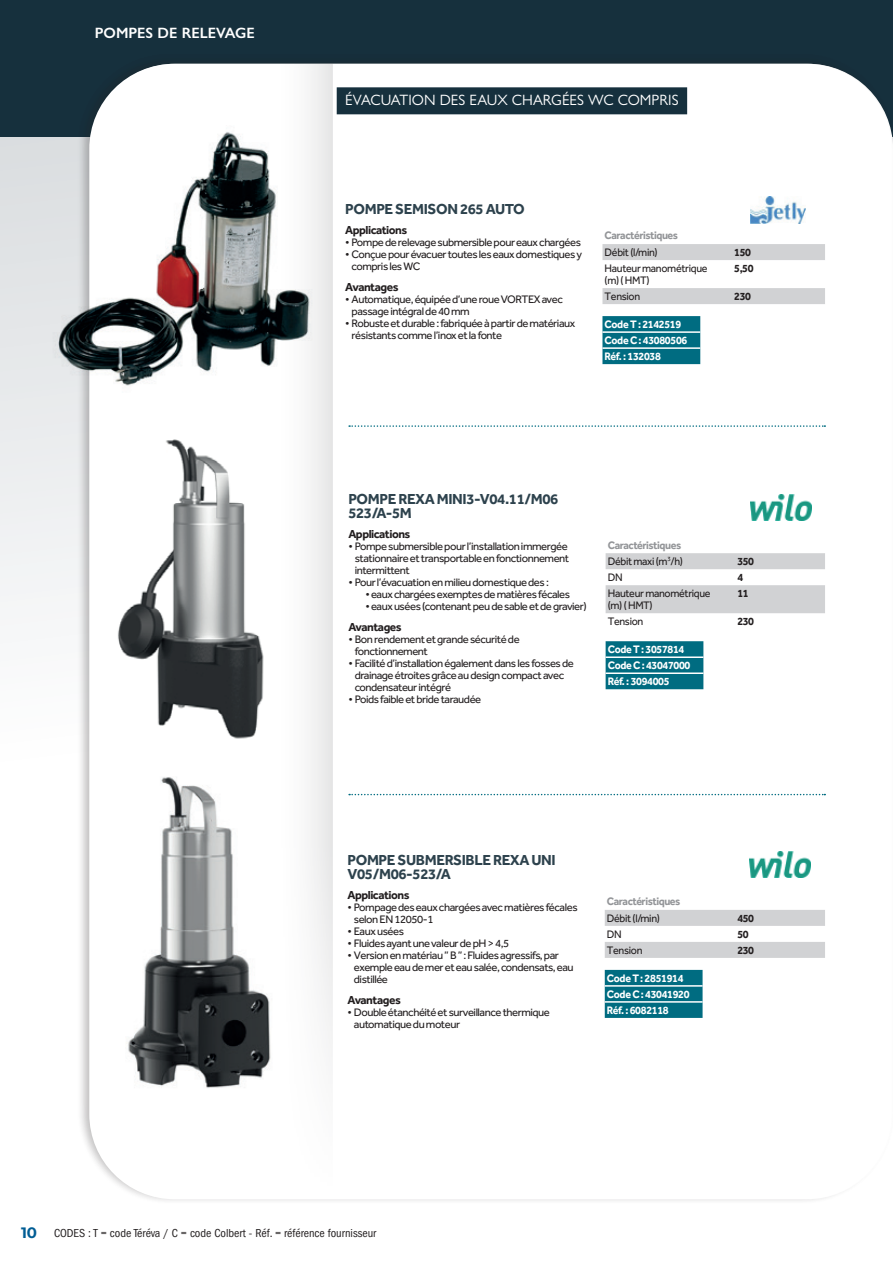
<style>
.page{position:relative;width:893px;height:1263px;background:#fff}
.page>*{position:absolute;margin:0;border:0;box-sizing:border-box;transform-origin:0 0}
.t1{font:700 15px/13.5px "Effra";letter-spacing:-.025em;color:#2d424d}
.t2{font:15px "Gill Sans Nova";color:#fff}
.t3{font:600 15px "Gill Sans Nova";color:#fff}
.t4{font:700 12px "Effra";letter-spacing:-.04em;color:#231f20}
.t5{font:condensed 12px "ITC Franklin Gothic Std";color:#231f20}
.t6{font:11.25px/12px "Effra";letter-spacing:-.04em;color:#231f20}
.t7{font:11.25px/12px "Effra";letter-spacing:-.04em;color:#231f20;scale:.95 1}
.t8{font:700 11.25px/16px "Effra";letter-spacing:-.03em;color:#fff;scale:.95 1}
.t9{font:700 11.25px "Effra";letter-spacing:-.04em;color:#939598;scale:.95 1}
.t10{font:700 11.25px "Effra";letter-spacing:-.04em;color:#231f20;scale:.95 1}
.s1{font-family:"Montserrat";font-weight:700;font-stretch:normal;font-size:15px;color:#005d94}
</style>
<div class="page">
<svg style="left:0;top:136px;width:76px;height:466px"></svg>
<div style="left:0;top:0;width:893px;height:136px;background:#16303d"></div>
<div style="left:76px;top:53px;width:817px;height:1151px;background:#231f20;opacity:.15"></div>
<div style="left:89px;top:64px;width:803px;height:1135px;background:#fff;border-radius:85px"></div>
<img style="left:750px;top:197px;width:56px;height:26px">
<svg style="left:602px;top:244px;width:223px;height:60px"></svg>
<div style="left:602px;top:316px;width:98px;height:48px;background:#006c81"></div>
<hr style="left:602px;top:331px;width:98px;height:2px;background:#fff">
<hr style="left:602px;top:347px;width:98px;height:2px;background:#fff">
<div style="left:337px;top:87px;width:350px;height:27px;background:#16303d"></div>
<svg style="left:349px;top:425px;width:476px;height:2px"></svg>
<svg style="left:349px;top:794px;width:476px;height:1px"></svg>
<img style="left:750px;top:494px;width:61px;height:26px">
<svg style="left:606px;top:553px;width:219px;height:60px"></svg>
<div style="left:606px;top:641px;width:97px;height:48px;background:#006c81"></div>
<hr style="left:606px;top:656px;width:97px;height:2px;background:#fff">
<hr style="left:606px;top:672px;width:97px;height:2px;background:#fff">
<img style="left:750px;top:851px;width:61px;height:26px">
<svg style="left:605px;top:910px;width:220px;height:48px"></svg>
<div style="left:605px;top:970px;width:98px;height:48px;background:#006c81"></div>
<hr style="left:605px;top:985px;width:98px;height:2px;background:#fff">
<hr style="left:605px;top:1001px;width:98px;height:2px;background:#fff">
<img style="left:18px;top:125px;width:252px;height:272px">
<img style="left:118px;top:439px;width:146px;height:300px">
<img style="left:128px;top:777px;width:142px;height:311px">
<svg style="left:270px;top:64px;width:63px;height:995px"></svg>
<h1 class="t3" style="left:95px;top:23px;width:162px">POMPES DE RELEVAGE</h1>
<h1 class="t2" style="left:345px;top:91px;width:335px">ÉVACUATION DES EAUX CHARGÉES WC COMPRIS</h1>
<h1 class="t1" style="left:345px;top:202px;width:181px">POMPE SEMISON 265 AUTO</h1>
<p class="t4" style="left:345px;top:223px;width:64px">Applications</p>
<p class="t6" style="left:345px;top:236px;width:237px">• Pompe de relevage submersible pour eaux chargées</p>
<p class="t6" style="left:352px;top:248px;width:232px;text-indent:-6px">• Conçue pour évacuer toutes les eaux domestiques y compris les WC</p>
<p class="t4" style="left:345px;top:279px;width:55px">Avantages</p>
<p class="t6" style="left:352px;top:293px;width:213px;text-indent:-6px">• Automatique, équipée d’une roue VORTEX avec passage intégral de 40 mm</p>
<p class="t6" style="left:352px;top:317px;width:225px;text-indent:-6px">• Robuste et durable : fabriquée à partir de matériaux résistants comme l’inox et la fonte</p>
<p class="t9" style="left:605px;top:229px;width:79px">Caractéristiques</p>
<p class="t7" style="left:605px;top:246px;width:57px">Débit (l/min)</p>
<p class="t10" style="left:734px;top:245px;width:19px">150</p>
<p class="t7" style="left:605px;top:262px;width:110px">Hauteur manométrique (m) ( HMT)</p>
<p class="t10" style="left:734px;top:261px;width:22px">5,50</p>
<p class="t7" style="left:605px;top:290px;width:39px">Tension</p>
<p class="t10" style="left:734px;top:289px;width:19px">230</p>
<p class="t8" style="left:605px;top:316px;width:89px">Code T : 2142519<br>Code C : 43080506<br>Réf. : 132038</p>
<h1 class="t1" style="left:348px;top:492px;width:212px">POMPE REXA MINI3-V04.11/M06<br>523/A-5M</h1>
<p class="t4" style="left:348px;top:527px;width:64px">Applications</p>
<p class="t6" style="left:355px;top:540px;width:216px;text-indent:-6px">• Pompe submersible pour l’installation immergée stationnaire et transportable en fonctionnement intermittent</p>
<p class="t6" style="left:348px;top:576px;width:202px">• Pour l’évacuation en milieu domestique des :</p>
<p class="t6" style="left:365px;top:588px;width:206px">• eaux chargées exemptes de matières fécales</p>
<p class="t6" style="left:365px;top:600px;width:223px">• eaux usées (contenant peu de sable et de gravier)</p>
<p class="t4" style="left:348px;top:619px;width:55px">Avantages</p>
<p class="t6" style="left:355px;top:633px;width:166px;text-indent:-6px">• Bon rendement et grande sécurité de fonctionnement</p>
<p class="t6" style="left:355px;top:657px;width:221px;text-indent:-6px">• Facilité d’installation également dans les fosses de drainage étroites grâce au design compact avec condensateur intégré</p>
<p class="t6" style="left:348px;top:693px;width:134px">• Poids faible et bride taraudée</p>
<p class="t9" style="left:608px;top:538px;width:79px">Caractéristiques</p>
<p class="t7" style="left:608px;top:555px;width:81px">Débit maxi (m<sup>3</sup>/h)</p>
<p class="t10" style="left:737px;top:554px;width:19px">350</p>
<p class="t7" style="left:608px;top:571px;width:17px">DN</p>
<p class="t10" style="left:737px;top:570px;width:8px">4</p>
<p class="t7" style="left:608px;top:587px;width:110px">Hauteur manométrique (m) ( HMT)</p>
<p class="t10" style="left:737px;top:586px;width:13px">11</p>
<p class="t7" style="left:608px;top:615px;width:39px">Tension</p>
<p class="t10" style="left:737px;top:614px;width:19px">230</p>
<p class="t8" style="left:608px;top:641px;width:89px">Code T : 3057814<br>Code C : 43047000<br>Réf. : 3094005</p>
<h1 class="t1" style="left:347px;top:853px;width:210px">POMPE SUBMERSIBLE REXA UNI<br>V05/M06-523/A</h1>
<p class="t4" style="left:347px;top:888px;width:64px">Applications</p>
<p class="t6" style="left:354px;top:901px;width:225px;text-indent:-6px">• Pompage des eaux chargées avec matières fécales selon EN 12050-1</p>
<p class="t6" style="left:347px;top:925px;width:58px">• Eaux usées</p>
<p class="t6" style="left:347px;top:937px;width:163px">• Fluides ayant une valeur de pH &gt; 4,5</p>
<p class="t6" style="left:354px;top:949px;width:221px;text-indent:-6px">• Version en matériau ” B ” : Fluides agressifs, par exemple eau de mer et eau salée, condensats, eau distillée</p>
<p class="t4" style="left:347px;top:992px;width:55px">Avantages</p>
<p class="t6" style="left:354px;top:1006px;width:198px;text-indent:-6px">• Double étanchéité et surveillance thermique automatique du moteur</p>
<p class="t9" style="left:607px;top:895px;width:79px">Caractéristiques</p>
<p class="t7" style="left:607px;top:912px;width:57px">Débit (l/min)</p>
<p class="t10" style="left:737px;top:911px;width:19px">450</p>
<p class="t7" style="left:607px;top:928px;width:17px">DN</p>
<p class="t10" style="left:737px;top:927px;width:13px">50</p>
<p class="t7" style="left:607px;top:944px;width:39px">Tension</p>
<p class="t10" style="left:737px;top:943px;width:19px">230</p>
<p class="t8" style="left:607px;top:969px;width:89px">Code T : 2851914<br>Code C : 43041920<br>Réf. : 6082118</p>
<p class="t5" style="left:21px;top:1226px;width:357px"><span class="s1">10</span> CODES : T = code Téréva / C = code Colbert - Réf. = référence fournisseur</p>
</div>
